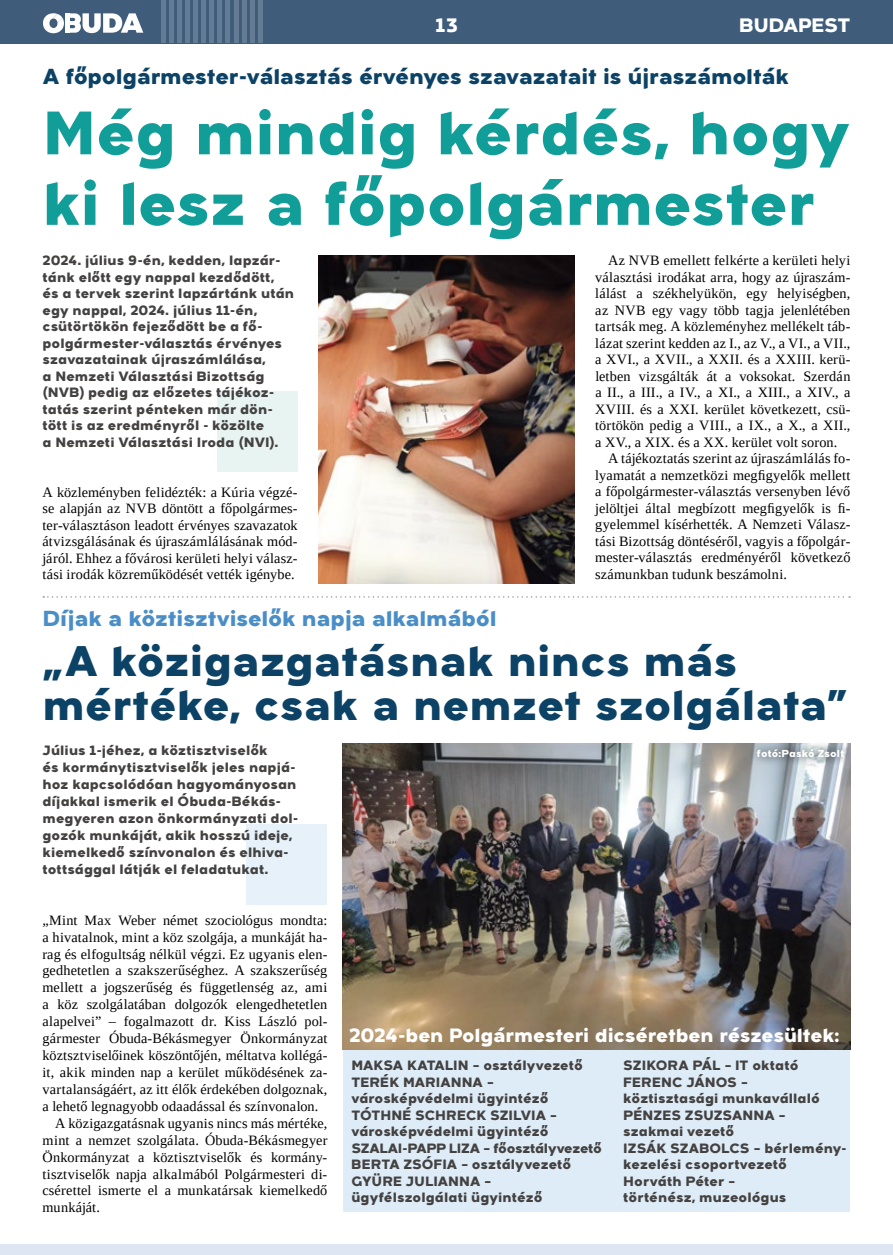
<style>
.page{position:relative;width:893px;height:1255px;background:#fff}
.page>*{position:absolute;margin:0;border:0;box-sizing:border-box;transform-origin:0 0}
.t1{font:800 61.2px/70.5px "Arkibal Display";letter-spacing:-.005em;color:#119e99}
.t2{font:800 42.75px/43.8px "Arkibal Display";color:#0b4265}
.t3{font:800 21.75px "Arkibal Display";letter-spacing:-.01em;color:#0b4265}
.t4{font:800 21.75px "Arkibal Display";letter-spacing:-.005em;color:#4a8ec7}
.t5{font:800 19.5px "Arkibal Display";letter-spacing:-.02em;color:#fff}
.t6{font:800 19.35px "Arkibal Display";letter-spacing:-.01em;color:#fff}
.t7{font:14.25px/16.5px "Liberation Serif";letter-spacing:.01em;color:#000;text-align:justify}
.t8{font:800 13.5px/16.5px "Arkibal";letter-spacing:.005em;color:#444141}
.t9{font:800 10.2px "Arkibal";letter-spacing:.015em;color:#fff}
</style>
<div class="page">
<div style="left:247px;top:823px;width:80px;height:81px;background:#e6f1f9"></div>
<div style="left:217px;top:391px;width:81px;height:81px;background:#e7f4f2"></div>
<div style="left:344px;top:1004px;width:506px;height:207px;background:#deecf7"></div>
<div style="left:0;top:0;width:893px;height:43px;background:#3f5c7b"></div>
<svg style="left:43px;top:13px;width:100px;height:20px"></svg>
<div style="left:65px;top:13px;width:5px;height:20px;background:#fff"></div>
<div style="left:1px;top:1244px;width:892px;height:10px;background:#dee6f3"></div>
<hr style="left:161px;top:0;width:4px;height:43px;background:#647b94">
<div style="left:169px;top:0;width:5px;height:43px;background:#647b94"></div>
<div style="left:177px;top:0;width:5px;height:43px;background:#647b94"></div>
<div style="left:185px;top:0;width:5px;height:43px;background:#647b94"></div>
<hr style="left:194px;top:0;width:4px;height:43px;background:#647b94">
<hr style="left:202px;top:0;width:4px;height:43px;background:#647b94">
<hr style="left:210px;top:0;width:4px;height:43px;background:#647b94">
<hr style="left:218px;top:0;width:4px;height:43px;background:#647b94">
<hr style="left:226px;top:0;width:4px;height:43px;background:#647b94">
<hr style="left:234px;top:0;width:4px;height:43px;background:#647b94">
<hr style="left:242px;top:0;width:4px;height:43px;background:#647b94">
<hr style="left:250px;top:0;width:4px;height:43px;background:#647b94">
<hr style="left:258px;top:0;width:4px;height:43px;background:#647b94">
<img style="left:319px;top:255px;width:255px;height:328px">
<svg style="left:43px;top:596px;width:807px;height:1px"></svg>
<img style="left:343px;top:743px;width:508px;height:306px">
<div style="left:748px;top:740px;width:105px;height:26px;background:#000;opacity:.75"></div>
<h3 class="t5" style="left:436px;top:10px;width:24px">13</h3>
<h3 class="t5" style="left:739px;top:10px;width:113px">BUDAPEST</h3>
<h3 class="t3" style="left:43px;top:61px;width:748px">A főpolgármester-választás érvényes szavazatait is újraszámolták</h3>
<h1 class="t1" style="left:43px;top:95px;width:808px">Még mindig kérdés, hogy ki lesz a főpolgármester</h1>
<p class="t8" style="left:43px;top:252px;width:253px">2024. július 9-én, kedden, lapzár&shy;tánk előtt egy nappal kezdődött,<br>és a tervek szerint lapzártánk után egy nappal, 2024. július 11-én, csütörtökön fejeződött be a fő&shy;polgármester-választás érvényes szavazatainak újraszámlálása,<br>a Nemzeti Választási Bizottság (NVB) pedig az előzetes tájékoz&shy;tatás szerint pénteken már dön&shy;tött is az eredményről - közölte<br>a Nemzeti Választási Iroda (NVI).</p>
<p class="t7" style="left:43px;top:483px;width:257px">A közleményben felidézték: a Kúria végzé&shy;se alapján az NVB döntött a főpolgármes&shy;ter-választáson leadott érvényes szavazatok átvizsgálásának és újraszámlálásának mód&shy;járól. Ehhez a fővárosi kerületi helyi válasz&shy;tási irodák közreműködését vették igénybe.</p>
<h3 class="t4" style="left:43px;top:602px;width:456px">Díjak a köztisztviselők napja alkalmából</h3>
<p class="t7" style="left:608px;top:252px;width:244px">Az NVB emellett felkérte a kerületi helyi</p>
<p class="t7" style="left:595px;top:268px;width:257px">választási irodákat arra, hogy az újraszám-</p>
<p class="t7" style="left:595px;top:285px;width:257px">lálást a székhelyükön, egy helyiségben,</p>
<p class="t7" style="left:595px;top:301px;width:257px">az NVB egy vagy több tagja jelenlétében</p>
<p class="t7" style="left:595px;top:318px;width:257px">tartsák meg. A közleményhez mellékelt táb-</p>
<p class="t7" style="left:595px;top:334px;width:257px">lázat szerint kedden az I., az V., a VI., a VII.,</p>
<p class="t7" style="left:595px;top:351px;width:257px">a XVI., a XVII., a XXII. és a XXIII. kerü-</p>
<p class="t7" style="left:595px;top:367px;width:257px">letben vizsgálták át a voksokat. Szerdán</p>
<p class="t7" style="left:595px;top:384px;width:257px">a II., a III., a IV., a XI., a XIII., a XIV., a</p>
<p class="t7" style="left:595px;top:400px;width:257px">XVIII. és a XXI. kerület következett, csü-</p>
<p class="t7" style="left:595px;top:417px;width:257px">törtökön pedig a VIII., a IX., a X., a XII.,</p>
<p class="t7" style="left:595px;top:433px;width:244px">a XV., a XIX. és a XX. kerület volt soron.</p>
<p class="t7" style="left:608px;top:450px;width:244px">A tájékoztatás szerint az újraszámlálás fo-</p>
<p class="t7" style="left:595px;top:466px;width:257px">lyamatát a nemzetközi megfigyelők mellett</p>
<p class="t7" style="left:595px;top:483px;width:257px">a főpolgármester-választás versenyben lévő</p>
<p class="t7" style="left:595px;top:499px;width:257px">jelöltjei által megbízott megfigyelők is fi-</p>
<p class="t7" style="left:595px;top:516px;width:257px">gyelemmel kísérhették. A Nemzeti Válasz-</p>
<p class="t7" style="left:595px;top:532px;width:257px">tási Bizottság döntéséről, vagyis a főpolgár-</p>
<p class="t7" style="left:595px;top:549px;width:257px">mester-választás eredményéről következő</p>
<p class="t7" style="left:595px;top:565px;width:193px">számunkban tudunk beszámolni.</p>
<h2 class="t2" style="left:43px;top:637px;width:806px">„A közigazgatásnak nincs más mértéke, csak a nemzet szolgálata”</h2>
<p class="t8" style="left:43px;top:741px;width:257px;line-height:17px">Július 1-jéhez, a köztisztviselők<br>és kormánytisztviselők jeles napjá&shy;hoz kapcsolódóan hagyományosan díjakkal ismerik el Óbuda-Békás&shy;megyeren azon önkormányzati dol&shy;gozók munkáját, akik hosszú ideje, kiemelkedő színvonalon és elhiva&shy;tottsággal látják el feladatukat.</p>
<p class="t7" style="left:43px;top:911px;width:286px">„Mint Max Weber német szociológus mondta:</p>
<p class="t7" style="left:43px;top:928px;width:286px">a hivatalnok, mint a köz szolgája, a munkáját ha-</p>
<p class="t7" style="left:43px;top:945px;width:286px">rag és elfogultság nélkül végzi. Ez ugyanis elen-</p>
<p class="t7" style="left:43px;top:962px;width:286px">gedhetetlen a szakszerűséghez. A szakszerűség</p>
<p class="t7" style="left:43px;top:979px;width:286px">mellett a jogszerűség és függetlenség az, ami</p>
<p class="t7" style="left:43px;top:996px;width:286px">a köz szolgálatában dolgozók elengedhetetlen</p>
<p class="t7" style="left:43px;top:1013px;width:286px">alapelvei” – fogalmazott dr. Kiss László pol-</p>
<p class="t7" style="left:43px;top:1029px;width:286px">gármester Óbuda-Békásmegyer Önkormányzat</p>
<p class="t7" style="left:43px;top:1046px;width:286px">köztsztviselőinek köszöntőjén, méltatva kollégá-</p>
<p class="t7" style="left:43px;top:1063px;width:286px">it, akik minden nap a kerület működésének za-</p>
<p class="t7" style="left:43px;top:1080px;width:286px">vartalanságáért, az itt élők érdekében dolgoznak,</p>
<p class="t7" style="left:43px;top:1097px;width:277px">a lehető legnagyobb odaadással és színvonalon.</p>
<p class="t7" style="left:55px;top:1114px;width:274px">A közigazgatásnak ugyanis nincs más mértéke,</p>
<p class="t7" style="left:43px;top:1131px;width:286px">mint a nemzet szolgálata. Óbuda-Békásmegyer</p>
<p class="t7" style="left:43px;top:1148px;width:286px">Önkormányzat a köztisztviselők és kormány-</p>
<p class="t7" style="left:42px;top:1165px;width:286px">tisztviselők napja alkalmából Polgármesteri di-</p>
<p class="t7" style="left:42px;top:1182px;width:286px">csérettel ismerte el a munkatársak kiemelkedő</p>
<p class="t7" style="left:42px;top:1199px;width:59px">munkáját.</p>
<p class="t9" style="left:757px;top:746px;width:89px">fotó:Paskó Zsolt</p>
<h3 class="t6" style="left:349px;top:1021px;width:492px">2024-ben Polgármesteri dicséretben részesültek:</h3>
<p class="t8" style="left:351px;top:1056px;width:252px">MAKSA KATALIN – osztályvezető<br>TERÉK MARIANNA – városképvédelmi ügyintéző<br>TÓTHNÉ SCHRECK SZILVIA – városképvédelmi ügyintéző<br>SZALAI-PAPP LIZA – főosztályvezető<br>BERTA ZSÓFIA – osztályvezető<br>GYÜRE JULIANNA – ügyfélszolgálati ügyintéző</p>
<p class="t8" style="left:623px;top:1056px;width:225px">SZIKORA PÁL – IT oktató<br>FERENC JÁNOS –<br>köztisztasági munkavállaló<br>PÉNZES ZSUZSANNA – szakmai vezető<br>IZSÁK SZABOLCS – bérlemény&shy;kezelési csoportvezető<br>Horváth Péter –<br>történész, muzeológus</p>
</div>
